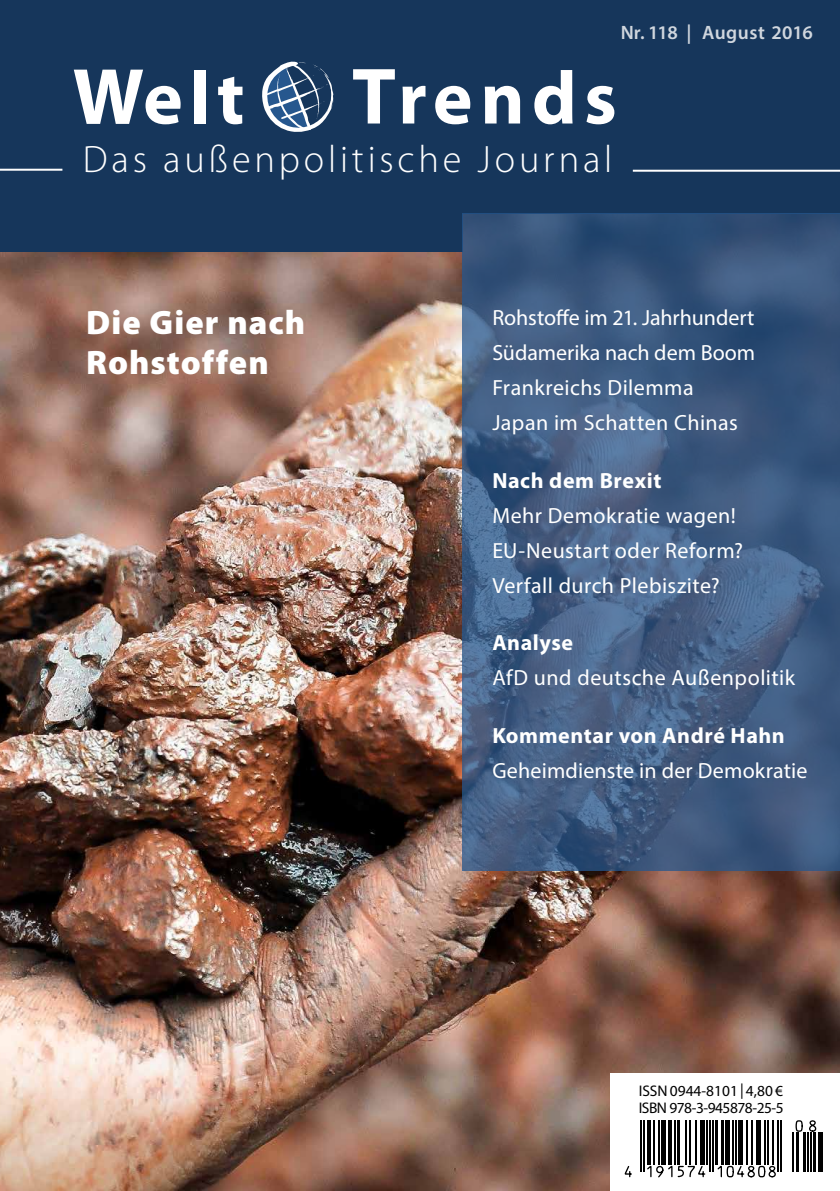
<style>
.page{position:relative;width:840px;height:1191px;background:#fff}
.page>*{position:absolute;margin:0;border:0;box-sizing:border-box;transform-origin:0 0}
.t1{font:300 38.2px "Myriad Pro";letter-spacing:.1em;color:#fff}
.t2{font:900 34px/40.8px "Myriad Pro";letter-spacing:.03em;color:#fff}
.t3{font:22px/35px "Myriad Pro";letter-spacing:.02em;color:#fff}
.t4{font:700 22px "Myriad Pro";letter-spacing:.025em;color:#fff}
.t5{font:600 19.4px "Myriad Pro";letter-spacing:.025em;color:#fff}
.t6{font:15.4px "Myriad Pro";letter-spacing:-.03em;color:#000}
.t7{font:15.4px "Myriad Pro";color:#000}
</style>
<div class="page">
<img style="left:0;top:251px;width:839px;height:940px">
<div style="left:0;top:0;width:839px;height:213px;background:#16365b"></div>
<div style="left:0;top:0;width:462px;height:251px;background:#16365b"></div>
<hr style="left:0;top:169px;width:62px;height:2px;background:#fff">
<hr style="left:632px;top:170px;width:207px;height:2px;background:#fff">
<svg style="left:262px;top:61px;width:71px;height:71px"></svg>
<svg style="left:353px;top:69px;width:41px;height:54px"></svg>
<svg style="left:402px;top:86px;width:23px;height:37px"></svg>
<svg style="left:435px;top:86px;width:35px;height:38px"></svg>
<svg style="left:484px;top:86px;width:36px;height:37px"></svg>
<svg style="left:534px;top:70px;width:38px;height:54px"></svg>
<svg style="left:586px;top:86px;width:28px;height:38px"></svg>
<div style="left:194px;top:70px;width:11px;height:53px;background:#fff"></div>
<svg style="left:218px;top:77px;width:24px;height:47px"></svg>
<svg style="left:74px;top:70px;width:106px;height:54px"></svg>
<svg style="left:462px;top:213px;width:377px;height:658px;background:#405c81"></svg>
<div style="left:610px;top:1073px;width:229px;height:118px;background:#fff"></div>
<svg style="left:818px;top:1132px;width:3px;height:39px"></svg>
<svg style="left:624px;top:1120px;width:192px;height:58px"></svg>
<p class="t5" style="left:619px;top:21px;width:194px">Nr. 118 | August 2016</p>
<h1 class="t1" style="left:83px;top:138px;width:530px">Das außenpolitische Journal</h1>
<h2 class="t2" style="left:86px;top:302px;width:220px">Die Gier nach<br>Rohstoffen</h2>
<p class="t3" style="left:492px;top:300px;width:264px">Rohstoffe im 21. Jahrhundert<br>Südamerika nach dem Boom<br>Frankreichs Dilemma<br>Japan im Schatten Chinas</p>
<p class="t4" style="left:492px;top:466px;width:171px">Nach dem Brexit</p>
<p class="t3" style="left:492px;top:497px;width:252px">Mehr Demokratie wagen!<br>EU-Neustart oder Reform?<br>Verfall durch Plebiszite?</p>
<p class="t4" style="left:492px;top:628px;width:82px">Analyse</p>
<p class="t3" style="left:492px;top:660px;width:304px">AfD und deutsche Außenpolitik</p>
<p class="t4" style="left:492px;top:721px;width:294px">Kommentar von André Hahn</p>
<p class="t3" style="left:492px;top:753px;width:316px">Geheimdienste in der Demokratie</p>
<p class="t7" style="left:638px;top:1081px;width:146px">ISSN 0944-8101 | 4,80 €</p>
<p class="t6" style="left:638px;top:1098px;width:146px">ISBN 978-3-945878-25-5</p>
</div>
